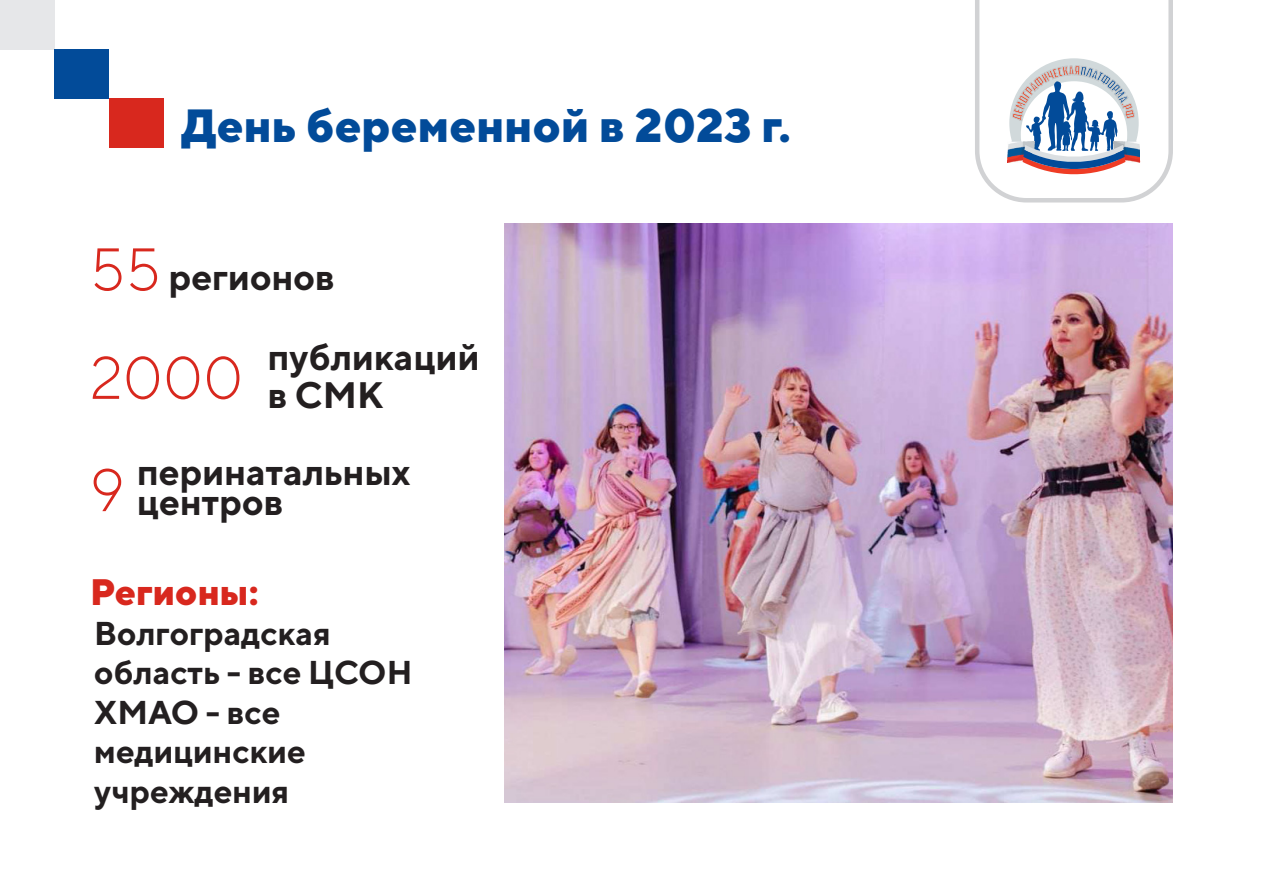
<style>
.page{position:relative;width:1263px;height:893px;background:#fff}
.page>*{position:absolute;margin:0;border:0;box-sizing:border-box;transform-origin:0 0}
.t1{font:300 60px "TT Norms";color:#d8281e}
.t2{font:800 46.5px "TT Norms";color:#024b99}
.t3{font:700 36.75px "TT Norms";color:#231f20}
.t4{font:800 36.75px "TT Norms";color:#d8281e}
.t5{font:700 33px/39.6px "TT Norms";color:#231f20}
.s1{font-weight:300;font-size:60px;color:#d8281e}
</style>
<div class="page">
<div style="left:109px;top:99px;width:55px;height:49px;background:#d8281e"></div>
<div style="left:0;top:0;width:55px;height:49px;background:#e6e7e9"></div>
<div style="left:55px;top:49px;width:54px;height:50px;background:#024b99"></div>
<svg style="left:975px;top:0;width:198px;height:202px"></svg>
<img style="left:504px;top:223px;width:669px;height:580px">
<p class="t2" style="left:181px;top:96px;width:611px">День беременной в 2023 г.</p>
<p class="t3" style="left:90px;top:254px;width:246px"><span class="s1">55</span> регионов</p>
<p class="t1" style="left:90px;top:341px;width:155px">2000</p>
<p class="t3" style="left:268px;top:334px;width:213px">публикаций</p>
<p class="t3" style="left:268px;top:372px;width:117px">в СМК</p>
<p class="t1" style="left:90px;top:453px;width:36px">9</p>
<p class="t3" style="left:137px;top:449px;width:275px">перинатальных</p>
<p class="t3" style="left:137px;top:479px;width:148px">центров</p>
<p class="t4" style="left:90px;top:568px;width:170px">Регионы:</p>
<p class="t5" style="left:94px;top:612px;width:320px">Волгоградская область - все ЦСОН</p>
<p class="t5" style="left:94px;top:692px;width:213px">ХМАО - все медицинские учреждения</p>
</div>
